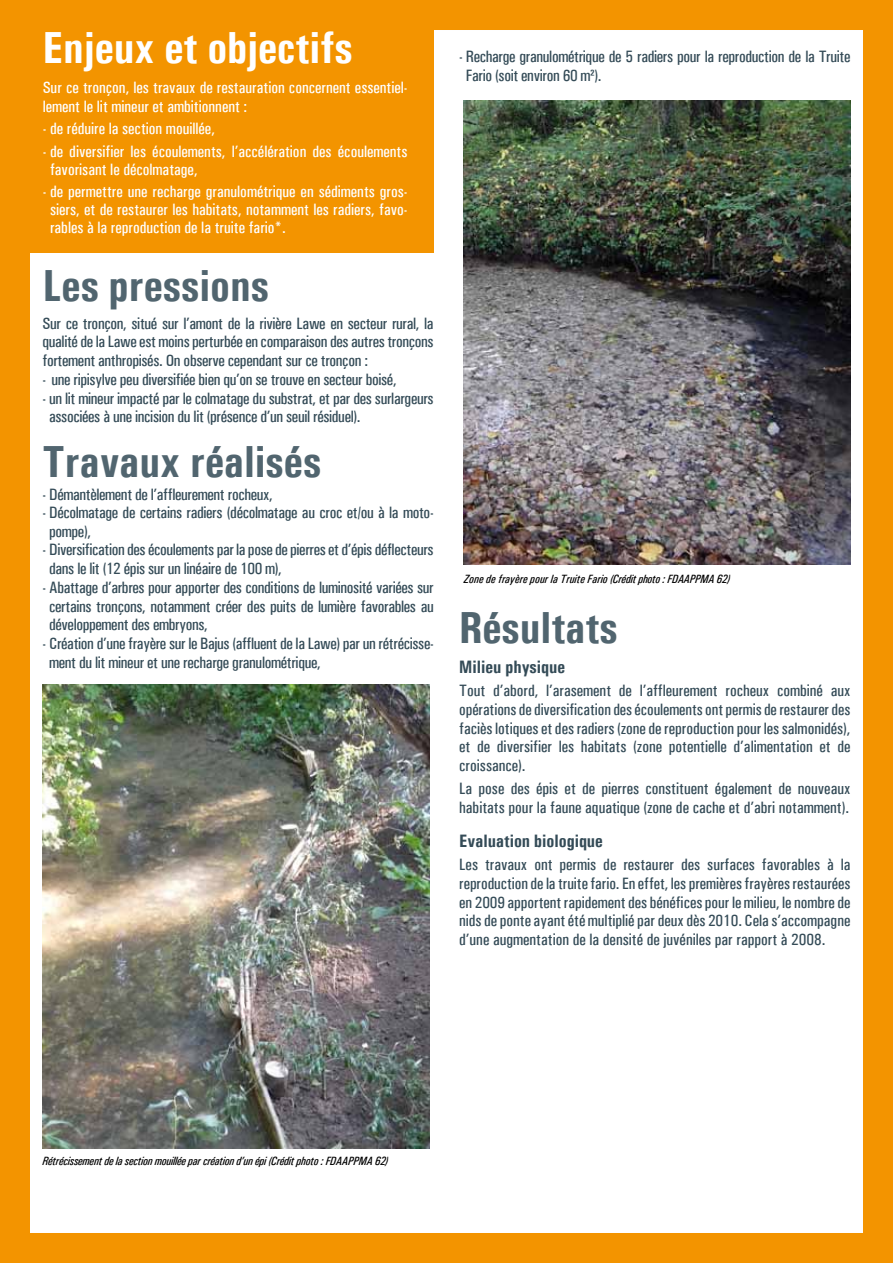
<style>
.page{position:relative;width:893px;height:1263px;background:#fff}
.page>*{position:absolute;margin:0;border:0;box-sizing:border-box;transform-origin:0 0}
.t1{font:700 45px "Univers Condensed";color:#51656f}
.t2{font:700 45px "Univers Condensed";color:#fff}
.t3{font:700 18px "Univers Condensed";color:#344b57}
.t4{font:500 16.5px/18.8px "Univers Condensed";letter-spacing:-.02em;color:#344b57}
.t5{font:500 16.5px/18px "Univers Condensed";color:#fff}
.t6{font:500 16.5px/18.8px "Univers Condensed";color:#344b57}
.t7{font:italic 500 12px "Univers Condensed";letter-spacing:-.02em;color:#000}
.t8{font:italic 500 12px "Univers Condensed";color:#000}
</style>
<div class="page">
<div style="left:0;top:0;width:893px;height:1263px;border:30px solid #f39400"></div>
<div style="left:30px;top:28px;width:403px;height:225px;background:#f39400"></div>
<img style="left:43px;top:685px;width:386px;height:463px">
<img style="left:464px;top:101px;width:386px;height:463px">
<h1 class="t2" style="left:43px;top:20px;width:312px">Enjeux et objectifs</h1>
<p class="t5" style="left:43px;top:78px;width:366px;line-height:18.8px">Sur ce tronçon, les travaux de restauration concernent essentiel&shy;lement le lit mineur et ambitionnent :</p>
<p class="t5" style="left:43px;top:120px;width:174px">- de réduire la section mouillée,</p>
<p class="t5" style="left:50px;top:142px;width:359px;text-indent:-7px">- de diversifier les écoulements, l’accélération des écoulements favorisant le décolmatage,</p>
<p class="t5" style="left:50px;top:182px;width:359px;text-align:justify;text-indent:-7px">- de permettre une recharge granulométrique en sédiments gros&shy;siers, et de restaurer les habitats, notamment les radiers, favo&shy;rables à la reproduction de la truite fario*.</p>
<h1 class="t1" style="left:43px;top:259px;width:228px">Les pressions</h1>
<p class="t4" style="left:43px;top:314px;width:393px;text-align:justify">Sur ce tronçon, situé sur l’amont de la rivière Lawe en secteur rural, la qualité de la Lawe est moins perturbée en comparaison des autres tronçons fortement anthropisés. On observe cependant sur ce tronçon :</p>
<p class="t4" style="left:43px;top:370px;width:356px">- une ripisylve peu diversifiée bien qu’on se trouve en secteur boisé,</p>
<p class="t4" style="left:49px;top:389px;width:386px;text-indent:-7px">- un lit mineur impacté par le colmatage du substrat, et par des surlargeurs associées à une incision du lit (présence d’un seuil résiduel).</p>
<h1 class="t1" style="left:43px;top:434px;width:280px">Travaux réalisés</h1>
<p class="t4" style="left:43px;top:485px;width:232px">- Démantèlement de l’affleurement rocheux,</p>
<p class="t4" style="left:49px;top:503px;width:386px;text-indent:-7px">- Décolmatage de certains radiers (décolmatage au croc et/ou à la moto&shy;pompe),</p>
<p class="t4" style="left:49px;top:540px;width:386px;text-indent:-7px">- Diversification des écoulements par la pose de pierres et d’épis déflecteurs dans le lit (12 épis sur un linéaire de 100 m),</p>
<p class="t4" style="left:49px;top:578px;width:386px;text-align:justify;text-indent:-7px">- Abattage d’arbres pour apporter des conditions de luminosité variées sur certains tronçons, notamment créer des puits de lumière favorables au développement des embryons,</p>
<p class="t4" style="left:49px;top:634px;width:386px;text-indent:-7px">- Création d’une frayère sur le Bajus (affluent de la Lawe) par un rétrécisse&shy;ment du lit mineur et une recharge granulométrique,</p>
<p class="t4" style="left:466px;top:47px;width:386px;text-indent:-7px">- Recharge granulométrique de 5 radiers pour la reproduction de la Truite<br>Fario (soit environ 60 m²).</p>
<p class="t8" style="left:464px;top:572px;width:268px">Zone de frayère pour la Truite Fario (Crédit photo : FDAAPPMA 62)</p>
<h1 class="t1" style="left:459px;top:600px;width:160px">Résultats</h1>
<p class="t3" style="left:459px;top:656px;width:107px">Milieu physique</p>
<p class="t4" style="left:459px;top:681px;width:393px;text-align:justify">Tout d’abord, l’arasement de l’affleurement rocheux combiné aux opérations de diversification des écoulements ont permis de restaurer des faciès lotiques et des radiers (zone de reproduction pour les salmonidés), et de diversifier les habitats (zone potentielle d’alimentation et de croissance).</p>
<p class="t6" style="left:459px;top:779px;width:393px">La pose des épis et de pierres constituent également de nouveaux habitats pour la faune aquatique (zone de cache et d’abri notamment).</p>
<p class="t3" style="left:459px;top:830px;width:145px">Evaluation biologique</p>
<p class="t4" style="left:459px;top:855px;width:393px;text-align:justify">Les travaux ont permis de restaurer des surfaces favorables à la reproduction de la truite fario. En effet, les premières frayères restaurées en 2009 apportent rapidement des bénéfices pour le milieu, le nombre de nids de ponte ayant été multiplié par deux dès 2010. Cela s’accompagne d’une augmentation de la densité de juvéniles par rapport à 2008.</p>
<p class="t7" style="left:43px;top:1154px;width:347px">Rétrécissement de la section mouillée par création d’un épi (Crédit photo : FDAAPPMA 62)</p>
</div>
